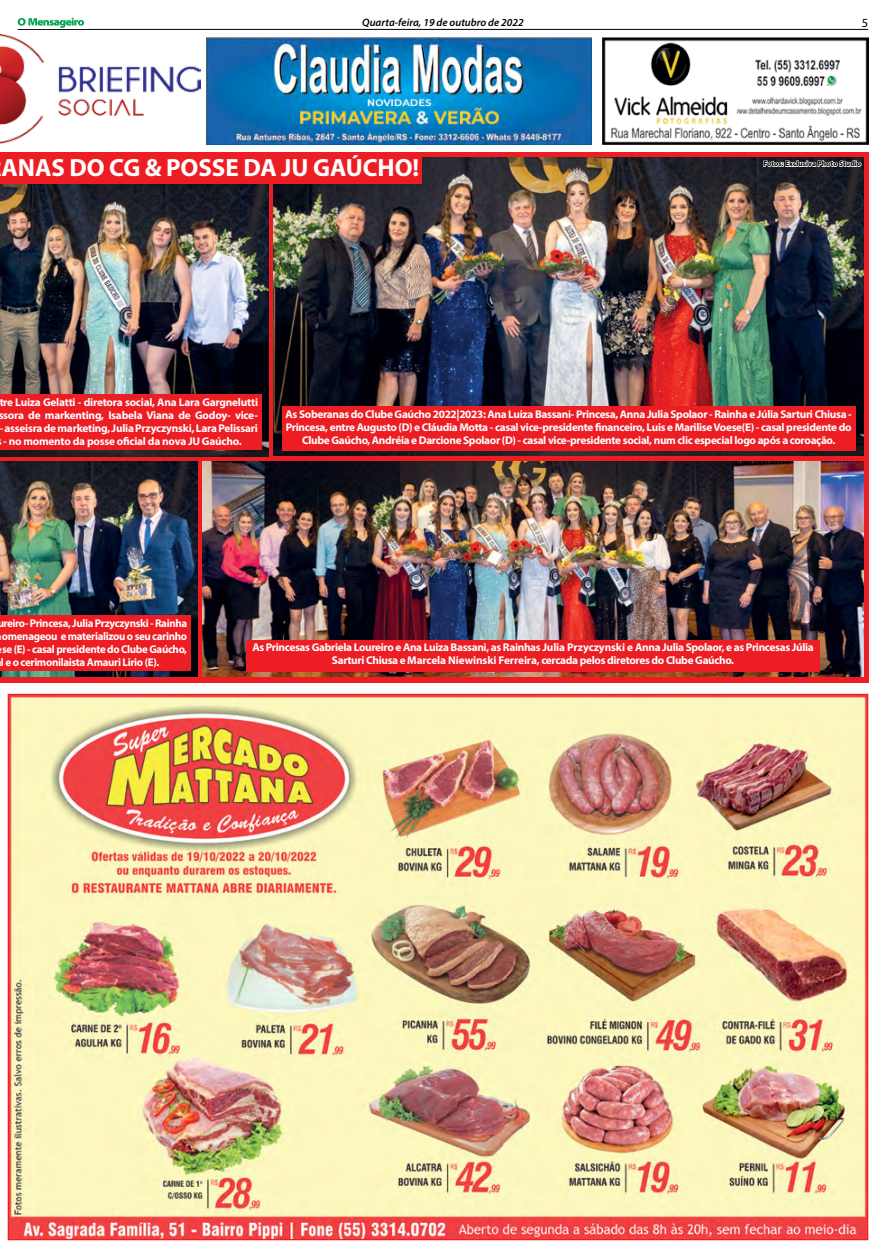
<style>
.page{position:relative;width:886px;height:1258px;background:#fff}
.page>*{position:absolute;margin:0;border:0;box-sizing:border-box;transform-origin:0 0}
.t1{font:700 25px "Myriad Pro";color:#fff}
.t2{font:12.5px "Myriad Pro";color:#000}
.t3{font:700 11.25px/13px "Myriad Pro";letter-spacing:-.03em;color:#fff;text-align:center}
.t4{font:italic 600 10.75px "Myriad Pro";color:#000}
.t5{font:700 7.5px "Myriad Pro";color:#000}
</style>
<div class="page">
<hr style="left:18px;top:29px;width:850px;height:1px;background:#000">
<img style="left:10px;top:696px;width:856px;height:542px">
<img style="left:207px;top:38px;width:384px;height:107px">
<img style="left:603px;top:38px;width:265px;height:107px">
<svg style="left:18px;top:18px;width:66px;height:10px"></svg>
<img style="left:0;top:34px;width:200px;height:110px">
<svg style="left:0;top:152px;width:868px;height:531px;background:#d61f24"></svg>
<img style="left:0;top:183px;width:268px;height:273px">
<img style="left:0;top:461px;width:197px;height:215px">
<img style="left:202px;top:461px;width:662px;height:215px">
<img style="left:274px;top:158px;width:590px;height:298px">
<div style="left:0;top:152px;width:421px;height:31px;background:#ed1d24"></div>
<div style="left:282px;top:406px;width:573px;height:44px;background:#ed1d24"></div>
<div style="left:246px;top:640px;width:574px;height:31px;background:#ed1d24"></div>
<div style="left:0;top:615px;width:191px;height:56px;background:#ed1d24"></div>
<div style="left:0;top:394px;width:262px;height:56px;background:#ed1d24"></div>
<svg style="left:763px;top:152px;width:99px;height:17px"></svg>
<p class="t4" style="left:362px;top:15px;width:163px">Quarta-feira, 19 de outubro de 2022</p>
<p class="t2" style="left:862px;top:15px;width:8px">5</p>
<h1 class="t1" style="left:1px;top:151px;width:419px">ANAS DO CG &amp; POSSE DA JU GAÚCHO!</h1>
<p class="t5" style="left:763px;top:159px;width:99px">Fotos: Exclusiva Photo Studio</p>
<p class="t3" style="left:-1px;top:396px;width:261px;text-align:left">tre Luiza Gelatti - diretora social, Ana Lara Gargnelutti ssora de markenting, Isabela Viana de Godoy- vice-</p>
<p class="t3" style="left:0;top:422px;width:260px">- asseisra de marketing, Julia Przyczynski, Lara Pelissari</p>
<p class="t3" style="left:3px;top:435px;width:240px">- no momento da posse oficial da nova JU Gaúcho.</p>
<p class="t3" style="left:286px;top:407px;width:568px">As Soberanas do Clube Gaúcho 2022|2023: Ana Luiza Bassani- Princesa, Anna Julia Spolaor - Rainha e Júlia Sarturi Chiusa -<br>Princesa, entre Augusto (D) e Cláudia Motta - casal vice-presidente financeiro, Luis e Marilise Voese(E) - casal presidente do<br>Clube Gaúcho, Andréia e Darcione Spolaor (D) - casal vice-presidente social, num clic especial logo após a coroação.</p>
<p class="t3" style="left:1px;top:617px;width:188px;text-align:justify;text-indent:-4px">ureiro- Princesa, Julia Przyczynski - Rainha omenageou e materializou o seu carinho se (E) - casal presidente do Clube Gaúcho, l e o cerimonilaista Amauri Lirio (E).</p>
<p class="t3" style="left:252px;top:640px;width:563px">As Princesas Gabriela Loureiro e Ana Luiza Bassani, as Rainhas Julia Przyczynski e Anna Julia Spolaor, e as Princesas Júlia<br>Sarturi Chiusa e Marcela Niewinski Ferreira, cercada pelos diretores do Clube Gaúcho.</p>
</div>
